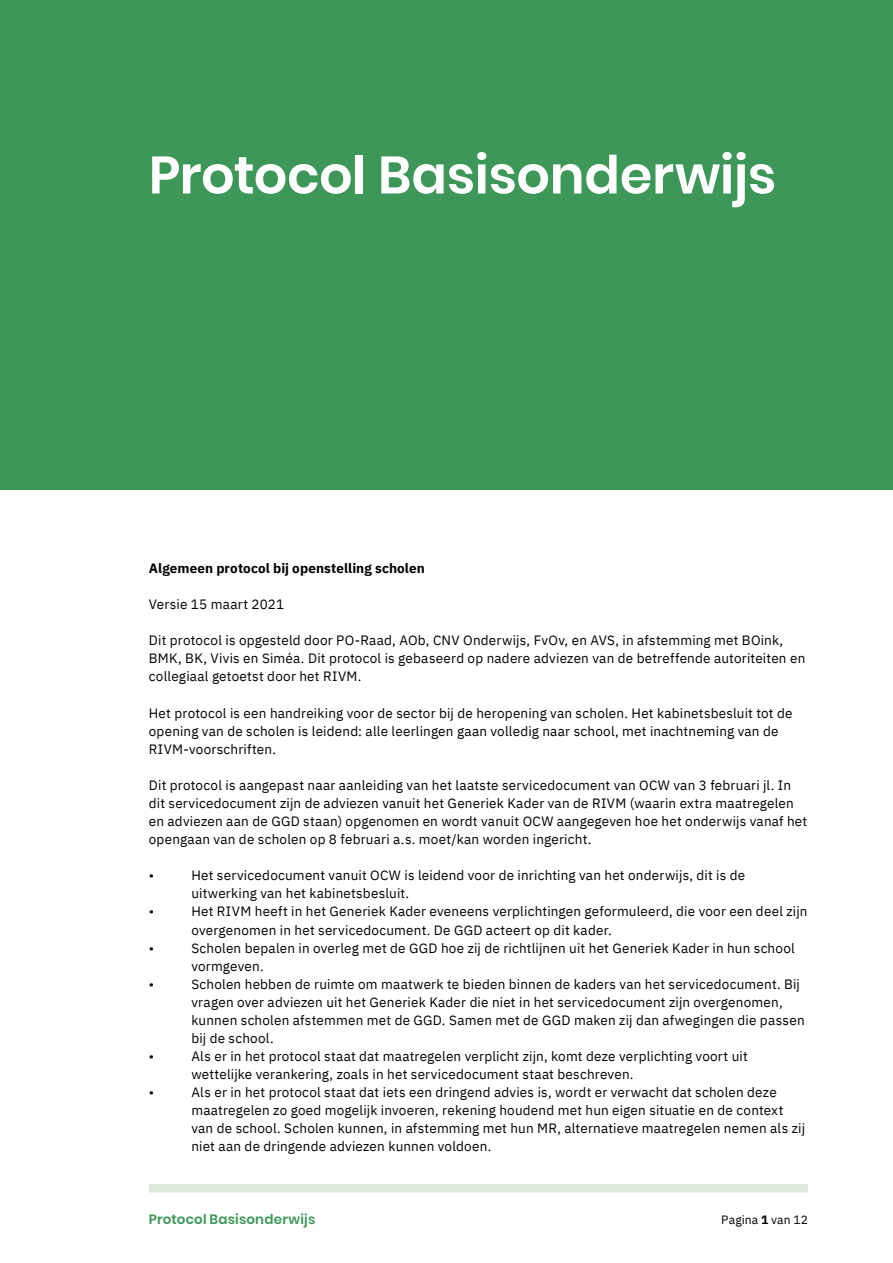
<style>
.page{position:relative;width:893px;height:1263px;background:#fff}
.page>*{position:absolute;margin:0;border:0;box-sizing:border-box;transform-origin:0 0}
.t1{font:600 52.5px "Poppins";letter-spacing:-.005em;color:#fff}
.t2{font:13.5px/18.1px "IBM Plex Sans";letter-spacing:.015em;color:#000}
.t3{font:700 13.5px "IBM Plex Sans";letter-spacing:.005em;color:#000}
.t4{font:600 13.5px "Poppins";letter-spacing:.015em;color:#3d9758}
.t5{font:12px "IBM Plex Sans";letter-spacing:.015em;color:#000}
.s1{font-weight:700}
</style>
<div class="page">
<div style="left:149px;top:1184px;width:659px;height:8px;background:#dde9dc"></div>
<div style="left:0;top:0;width:893px;height:489px;background:#3d9758"></div>
<h1 class="t1" style="left:149px;top:145px;width:629px">Protocol Basisonderwijs</h1>
<p class="t3" style="left:149px;top:557px;width:277px">Algemeen protocol bij openstelling scholen</p>
<p class="t2" style="left:149px;top:594px;width:137px">Versie 15 maart 2021</p>
<p class="t2" style="left:149px;top:630px;width:658px">Dit protocol is opgesteld door PO-Raad, AOb, CNV Onderwijs, FvOv, en AVS, in afstemming met BOink,<br>BMK, BK, Vivis en Siméa. Dit protocol is gebaseerd op nadere adviezen van de betreffende autoriteiten en collegiaal getoetst door het RIVM.</p>
<p class="t2" style="left:149px;top:703px;width:645px">Het protocol is een handreiking voor de sector bij de heropening van scholen. Het kabinetsbesluit tot de opening van de scholen is leidend: alle leerlingen gaan volledig naar school, met inachtneming van de<br>RIVM-voorschriften.</p>
<p class="t2" style="left:149px;top:775px;width:660px">Dit protocol is aangepast naar aanleiding van het laatste servicedocument van OCW van 3 februari jl. In dit servicedocument zijn de adviezen vanuit het Generiek Kader van de RIVM (waarin extra maatregelen en adviezen aan de GGD staan) opgenomen en wordt vanuit OCW aangegeven hoe het onderwijs vanaf het opengaan van de scholen op 8 februari a.s. moet/kan worden ingericht.</p>
<p class="t2" style="left:149px;top:865px;width:7px">•</p>
<p class="t2" style="left:191px;top:865px;width:555px">Het servicedocument vanuit OCW is leidend voor de inrichting van het onderwijs, dit is de uitwerking van het kabinetsbesluit.</p>
<p class="t2" style="left:149px;top:901px;width:7px">•</p>
<p class="t2" style="left:191px;top:901px;width:618px">Het RIVM heeft in het Generiek Kader eveneens verplichtingen geformuleerd, die voor een deel zijn overgenomen in het servicedocument. De GGD acteert op dit kader.</p>
<p class="t2" style="left:149px;top:938px;width:7px">•</p>
<p class="t2" style="left:191px;top:938px;width:605px">Scholen bepalen in overleg met de GGD hoe zij de richtlijnen uit het Generiek Kader in hun school vormgeven.</p>
<p class="t2" style="left:149px;top:974px;width:7px">•</p>
<p class="t2" style="left:191px;top:974px;width:615px">Scholen hebben de ruimte om maatwerk te bieden binnen de kaders van het servicedocument. Bij vragen over adviezen uit het Generiek Kader die niet in het servicedocument zijn overgenomen, kunnen scholen afstemmen met de GGD. Samen met de GGD maken zij dan afwegingen die passen bij de school.</p>
<p class="t2" style="left:149px;top:1046px;width:7px">•</p>
<p class="t2" style="left:191px;top:1046px;width:558px">Als er in het protocol staat dat maatregelen verplicht zijn, komt deze verplichting voort uit wettelijke verankering, zoals in het servicedocument staat beschreven.</p>
<p class="t2" style="left:149px;top:1082px;width:7px">•</p>
<p class="t2" style="left:191px;top:1082px;width:615px">Als er in het protocol staat dat iets een dringend advies is, wordt er verwacht dat scholen deze maatregelen zo goed mogelijk invoeren, rekening houdend met hun eigen situatie en de context van de school. Scholen kunnen, in afstemming met hun MR, alternatieve maatregelen nemen als zij niet aan de dringende adviezen kunnen voldoen.</p>
<p class="t4" style="left:149px;top:1211px;width:168px">Protocol Basisonderwijs</p>
<p class="t5" style="left:721px;top:1210px;width:88px">Pagina <span class="s1">1</span> van 12</p>
</div>
